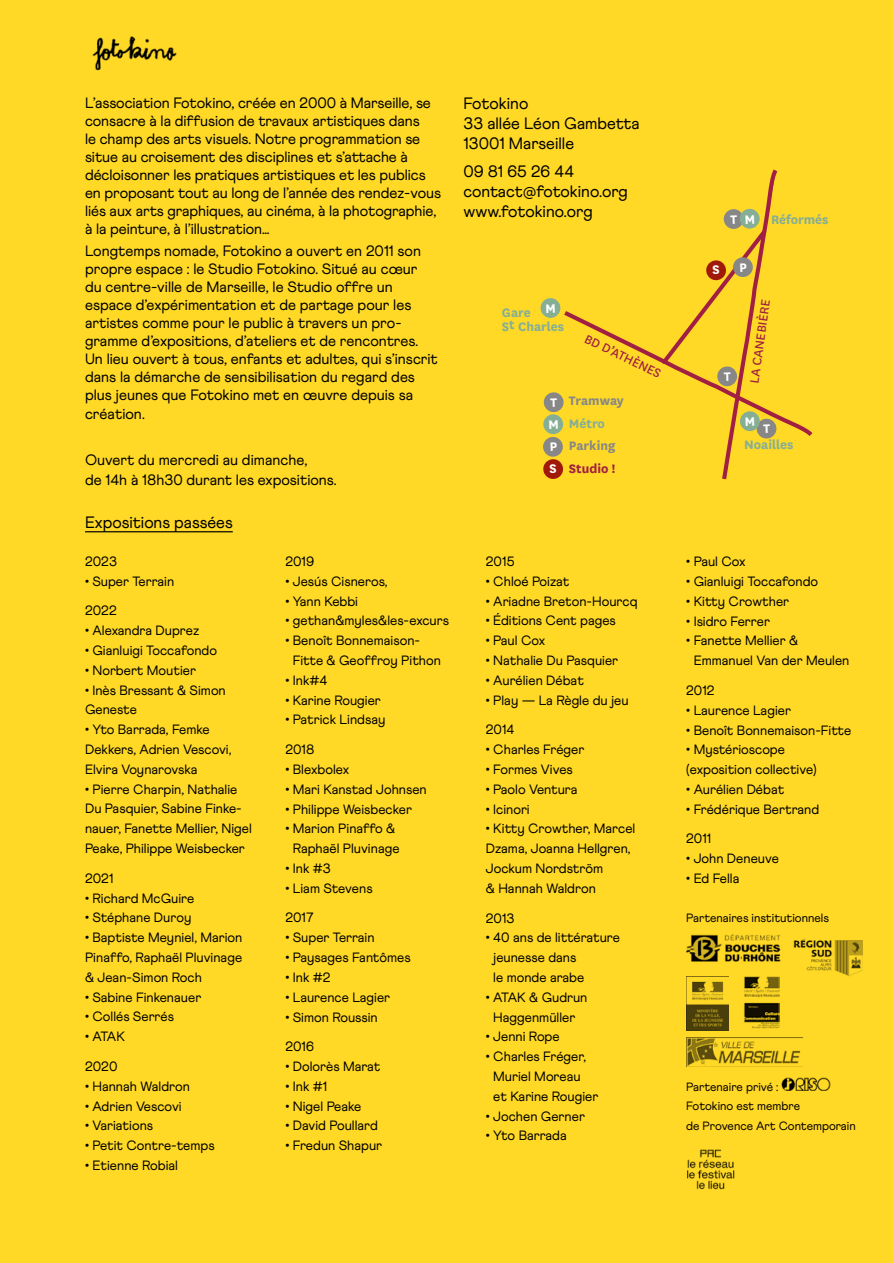
<style>
.page{position:relative;width:893px;height:1263px;background:#ffd926}
.page>*{position:absolute;margin:0;border:0;box-sizing:border-box;transform-origin:0 0}
.t1{font:16.5px/19.8px "Athletics";color:#000}
.t2{font:15px/18.1px "Athletics";letter-spacing:-.005em;color:#000}
.t3{font:700 14.4px/14.4px "National";color:#86ae95}
.t4{font:14.4px "National";color:#a11f42}
.t5{font:700 14.4px "National";color:#878787}
.t6{font:700 14.4px "National";color:#a11f42}
.t7{font:13.5px/19.8px "Athletics";color:#000}
.t8{font:12px/19.8px "Athletics";color:#060001}
.t9{font:12px "Athletics";color:#000}
</style>
<div class="page">
<img style="left:92px;top:36px;width:85px;height:35px">
<svg style="left:540px;top:298px;width:21px;height:20px"></svg>
<img style="left:793px;top:938px;width:70px;height:38px">
<img style="left:686px;top:1037px;width:117px;height:29px">
<img style="left:744px;top:976px;width:35px;height:53px">
<img style="left:686px;top:976px;width:42px;height:54px">
<img style="left:686px;top:934px;width:95px;height:28px">
<img style="left:781px;top:1077px;width:49px;height:13px">
<img style="left:687px;top:1149px;width:48px;height:41px">
<hr style="left:85px;top:531px;width:148px;height:1px;background:#000">
<svg style="left:542px;top:169px;width:271px;height:311px"></svg>
<p class="t2" style="left:85px;top:94px;width:357px">L’association Fotokino, créée en 2000 à Marseille, se consacre à la diffusion de travaux artistiques dans<br>le champ des arts visuels. Notre programmation se situe au croisement des disciplines et s’attache à décloisonner les pratiques artistiques et les publics en proposant tout au long de l’année des rendez-vous liés aux arts graphiques, au cinéma, à la photographie, à la peinture, à l’illustration…</p>
<p class="t2" style="left:85px;top:242px;width:354px">Longtemps nomade, Fotokino a ouvert en 2011 son propre espace : le Studio Fotokino. Situé au cœur du centre-ville de Marseille, le Studio offre un espace d’expérimentation et de partage pour les artistes comme pour le public à travers un pro&shy;gramme d’expositions, d’ateliers et de rencontres.<br>Un lieu ouvert à tous, enfants et adultes, qui s’inscrit dans la démarche de sensibilisation du regard des plus jeunes que Fotokino met en œuvre depuis sa création.</p>
<p class="t2" style="left:85px;top:450px;width:253px;line-height:19.8px">Ouvert du mercredi au dimanche,<br>de 14h à 18h30 durant les expositions.</p>
<p class="t1" style="left:85px;top:512px;width:149px">Expositions passées</p>
<p class="t7" style="left:85px;top:551px;width:34px">2023</p>
<p class="t7" style="left:85px;top:566px;width:91px;line-height:29.7px">• Super Terrain<br>2022</p>
<p class="t7" style="left:85px;top:621px;width:116px">• Alexandra Duprez</p>
<p class="t7" style="left:85px;top:640px;width:133px">• Gianluigi Toccafondo</p>
<p class="t7" style="left:85px;top:660px;width:112px">• Norbert Moutier</p>
<p class="t7" style="left:85px;top:680px;width:142px">• Inès Bressant &amp; Simon<br>Geneste</p>
<p class="t7" style="left:85px;top:720px;width:148px">• Yto Barrada, Femke<br>Dekkers, Adrien Vescovi,<br>Elvira Voynarovska</p>
<p class="t7" style="left:85px;top:779px;width:168px">• Pierre Charpin, Nathalie<br>Du Pasquier, Sabine Finke&shy;nauer, Fanette Mellier, Nigel<br>Peake, Philippe Weisbecker</p>
<p class="t7" style="left:85px;top:868px;width:30px">2021</p>
<p class="t7" style="left:85px;top:888px;width:111px">• Richard McGuire</p>
<p class="t7" style="left:85px;top:908px;width:108px">• Stéphane Duroy</p>
<p class="t7" style="left:85px;top:928px;width:159px;text-align:justify">• Baptiste Meyniel, Marion Pinaffo, Raphaël Pluvinage &amp; Jean-Simon Roch</p>
<p class="t7" style="left:85px;top:987px;width:118px">• Sabine Finkenauer</p>
<p class="t7" style="left:85px;top:1007px;width:90px">• Collés Serrés</p>
<p class="t7" style="left:85px;top:1022px;width:41px;line-height:29.7px">• ATAK<br>2020</p>
<p class="t7" style="left:85px;top:1076px;width:106px">• Hannah Waldron</p>
<p class="t7" style="left:85px;top:1096px;width:98px">• Adrien Vescovi</p>
<p class="t7" style="left:85px;top:1116px;width:70px">• Variations</p>
<p class="t7" style="left:85px;top:1136px;width:131px">• Petit Contre-temps</p>
<p class="t7" style="left:85px;top:1155px;width:94px">• Etienne Robial</p>
<p class="t7" style="left:285px;top:551px;width:30px">2019</p>
<p class="t7" style="left:285px;top:571px;width:104px">• Jesús Cisneros,</p>
<p class="t7" style="left:285px;top:591px;width:74px">• Yann Kebbi</p>
<p class="t7" style="left:285px;top:611px;width:165px">• gethan&amp;myles&amp;les-excurs</p>
<p class="t7" style="left:293px;top:631px;width:150px;text-indent:-7px">• Benoît Bonnemaison-<br>Fitte &amp; Geoffroy Pithon</p>
<p class="t7" style="left:285px;top:670px;width:44px">• Ink#4</p>
<p class="t7" style="left:285px;top:690px;width:97px">• Karine Rougier</p>
<p class="t7" style="left:285px;top:710px;width:102px">• Patrick Lindsay</p>
<p class="t7" style="left:285px;top:740px;width:30px">2018</p>
<p class="t7" style="left:285px;top:759px;width:65px">• Blexbolex</p>
<p class="t7" style="left:285px;top:779px;width:143px">• Mari Kanstad Johnsen</p>
<p class="t7" style="left:285px;top:799px;width:128px">• Philippe Weisbecker</p>
<p class="t7" style="left:285px;top:819px;width:116px;text-align:center">• Marion Pinaffo &amp;<br>Raphaël Pluvinage</p>
<p class="t7" style="left:285px;top:858px;width:47px">• Ink #3</p>
<p class="t7" style="left:285px;top:878px;width:89px">• Liam Stevens</p>
<p class="t7" style="left:285px;top:908px;width:30px">2017</p>
<p class="t7" style="left:285px;top:928px;width:91px">• Super Terrain</p>
<p class="t7" style="left:285px;top:947px;width:127px">• Paysages Fantômes</p>
<p class="t7" style="left:285px;top:967px;width:47px">• Ink #2</p>
<p class="t7" style="left:285px;top:987px;width:106px">• Laurence Lagier</p>
<p class="t7" style="left:285px;top:1007px;width:94px">• Simon Roussin</p>
<p class="t7" style="left:285px;top:1037px;width:30px">2016</p>
<p class="t7" style="left:285px;top:1056px;width:97px">• Dolorès Marat</p>
<p class="t7" style="left:285px;top:1076px;width:43px">• Ink #1</p>
<p class="t7" style="left:285px;top:1096px;width:77px">• Nigel Peake</p>
<p class="t7" style="left:285px;top:1116px;width:94px">• David Poullard</p>
<p class="t7" style="left:285px;top:1136px;width:98px">• Fredun Shapur</p>
<p class="t1" style="left:463px;top:94px;width:178px">Fotokino<br>33 allée Léon Gambetta<br>13001 Marseille</p>
<p class="t1" style="left:463px;top:162px;width:166px">09 81 65 26 44 contact@fotokino.org www.fotokino.org</p>
<p class="t3" style="left:502px;top:304px;width:64px">Gare<br>St Charles</p>
<p class="t4" style="left:590px;top:329px;width:85px;rotate:26deg">BD D’ATHÈNES</p>
<p class="t5" style="left:569px;top:390px;width:57px">Tramway</p>
<p class="t3" style="left:569px;top:415px;width:37px">Métro</p>
<p class="t5" style="left:569px;top:435px;width:48px">Parking</p>
<p class="t6" style="left:569px;top:458px;width:48px">Studio !</p>
<p class="t7" style="left:486px;top:552px;width:30px">2015</p>
<p class="t7" style="left:486px;top:571px;width:85px">• Chloé Poizat</p>
<p class="t7" style="left:486px;top:591px;width:153px">• Ariadne Breton-Hourcq</p>
<p class="t7" style="left:486px;top:611px;width:132px">• Éditions Cent pages</p>
<p class="t7" style="left:486px;top:631px;width:61px">• Paul Cox</p>
<p class="t7" style="left:486px;top:651px;width:134px">• Nathalie Du Pasquier</p>
<p class="t7" style="left:486px;top:670px;width:100px">• Aurélien Débat</p>
<p class="t7" style="left:486px;top:690px;width:144px">• Play — La Règle du jeu</p>
<p class="t7" style="left:486px;top:720px;width:30px">2014</p>
<p class="t7" style="left:486px;top:740px;width:100px">• Charles Fréger</p>
<p class="t7" style="left:486px;top:759px;width:88px">• Formes Vives</p>
<p class="t7" style="left:486px;top:779px;width:93px">• Paolo Ventura</p>
<p class="t7" style="left:486px;top:799px;width:45px">• Icinori</p>
<p class="t7" style="left:486px;top:819px;width:151px">• Kitty Crowther, Marcel<br>Dzama, Joanna Hellgren,<br>Jockum Nordström<br>&amp; Hannah Waldron</p>
<p class="t7" style="left:486px;top:908px;width:30px">2013</p>
<p class="t7" style="left:493px;top:928px;width:128px;text-indent:-7px">• 40 ans de littérature jeunesse dans<br>le monde arabe</p>
<p class="t7" style="left:486px;top:987px;width:103px;text-align:center">• ATAK &amp; Gudrun<br>Haggenmüller</p>
<p class="t7" style="left:486px;top:1027px;width:75px">• Jenni Rope</p>
<p class="t7" style="left:493px;top:1047px;width:107px;text-indent:-7px">• Charles Fréger,<br>Muriel Moreau<br>et Karine Rougier</p>
<p class="t7" style="left:486px;top:1106px;width:101px">• Jochen Gerner</p>
<p class="t7" style="left:486px;top:1126px;width:82px">• Yto Barrada</p>
<p class="t3" style="left:771px;top:211px;width:59px">Réformés</p>
<p class="t4" style="left:745px;top:382px;width:85px;rotate:-82deg">LA CANEBIÈRE</p>
<p class="t3" style="left:744px;top:437px;width:51px">Noailles</p>
<p class="t7" style="left:686px;top:552px;width:61px">• Paul Cox</p>
<p class="t7" style="left:686px;top:571px;width:133px">• Gianluigi Toccafondo</p>
<p class="t7" style="left:686px;top:591px;width:104px">• Kitty Crowther</p>
<p class="t7" style="left:686px;top:611px;width:85px">• Isidro Ferrer</p>
<p class="t7" style="left:694px;top:631px;width:157px;text-indent:-7px">• Fanette Mellier &amp;<br>Emmanuel Van der Meulen</p>
<p class="t7" style="left:686px;top:680px;width:30px">2012</p>
<p class="t7" style="left:686px;top:700px;width:106px">• Laurence Lagier</p>
<p class="t7" style="left:686px;top:720px;width:167px">• Benoît Bonnemaison-Fitte</p>
<p class="t7" style="left:686px;top:740px;width:132px">• Mystérioscope (exposition collective)</p>
<p class="t7" style="left:686px;top:779px;width:100px">• Aurélien Débat</p>
<p class="t7" style="left:686px;top:799px;width:134px">• Frédérique Bertrand</p>
<p class="t7" style="left:686px;top:829px;width:26px">2011</p>
<p class="t7" style="left:686px;top:849px;width:94px">• John Deneuve</p>
<p class="t7" style="left:686px;top:869px;width:55px">• Ed Fella</p>
<p class="t9" style="left:686px;top:911px;width:144px">Partenaires institutionnels</p>
<p class="t8" style="left:686px;top:1077px;width:171px">Partenaire privé :<br>Fotokino est membre<br>de Provence Art Contemporain</p>
</div>
